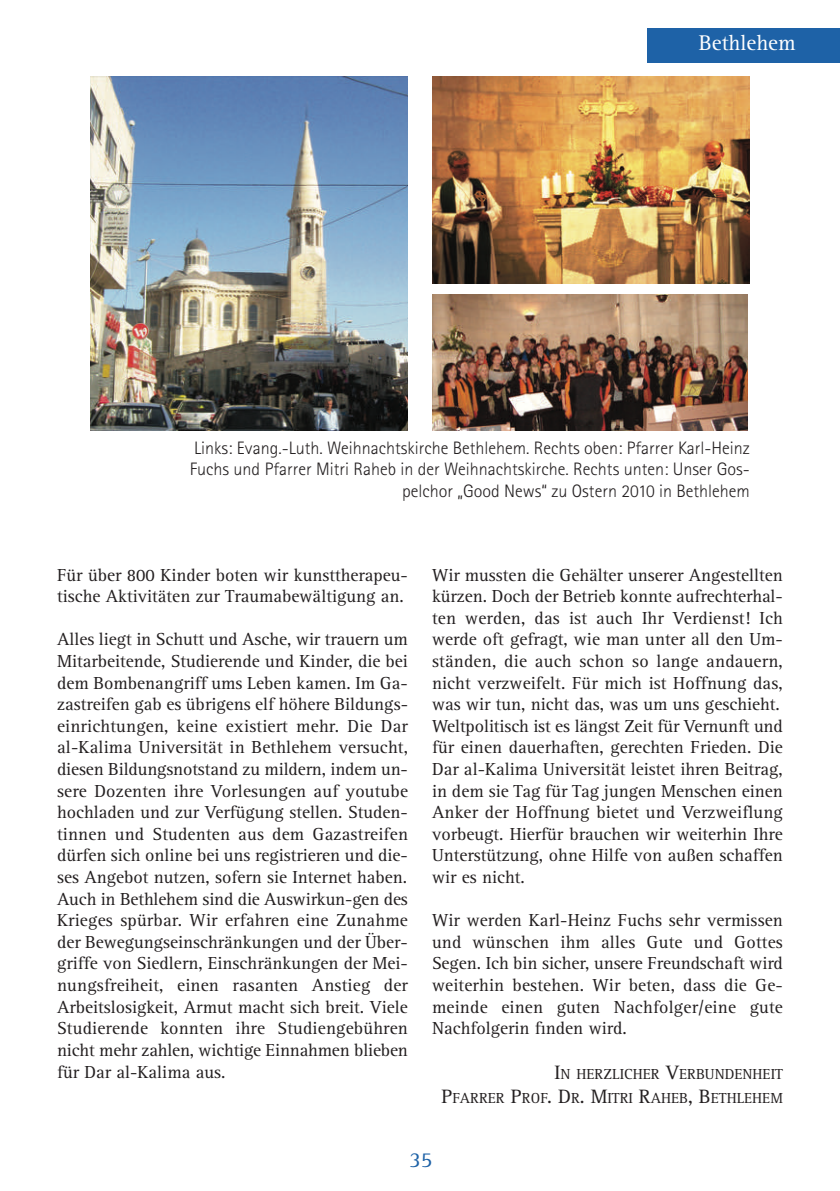
<style>
.page{position:relative;width:840px;height:1191px;background:#fff}
.page>*{position:absolute;margin:0;border:0;box-sizing:border-box;transform-origin:0 0}
.t1{font:22px "Rotis Serif Std";color:#fff}
.t2{font:22px "Rotis Serif Std";color:#1e62a7}
.t3{font:18px/21.6px "Rotis Serif Std";color:#231f20}
.t4{font:300 18px/21.6px "Rotis Sans Serif Std";color:#231f20;text-align:right}
.t5{font:15px/24px "Rotis Serif Std";color:#231f20;text-align:right}
.s1{font-size:20px}
</style>
<div class="page">
<div style="left:646px;top:28px;width:193px;height:34px;background:#1e62a7"></div>
<img style="left:90px;top:76px;width:318px;height:355px">
<img style="left:432px;top:76px;width:317px;height:208px">
<img style="left:432px;top:294px;width:314px;height:137px">
<p class="t1" style="left:698px;top:30px;width:98px">Bethlehem</p>
<p class="t4" style="left:190px;top:437px;width:561px">Links: Evang.-Luth. Weihnachtskirche Bethlehem. Rechts oben: Pfarrer Karl-Heinz<br>Fuchs und Pfarrer Mitri Raheb in der Weihnachtskirche. Rechts unten: Unser Gos&shy;pelchor „Good News“ zu Ostern 2010 in Bethlehem</p>
<p class="t3" style="left:57px;top:564px;width:352px">Für über 800 Kinder boten wir kunsttherapeu&shy;tische Aktivitäten zur Traumabewältigung an.</p>
<p class="t3" style="left:57px;top:629px;width:352px;text-align:justify">Alles liegt in Schutt und Asche, wir trauern um Mitarbeitende, Studierende und Kinder, die bei dem Bombenangriff ums Leben kamen. Im Ga&shy;zastreifen gab es übrigens elf höhere Bildungs&shy;einrichtungen, keine existiert mehr. Die Dar al-Kalima Universität in Bethlehem versucht, diesen Bildungsnotstand zu mildern, indem un&shy;sere Dozenten ihre Vorlesungen auf youtube hochladen und zur Verfügung stellen. Studen&shy;tinnen und Studenten aus dem Gazastreifen dürfen sich online bei uns registrieren und die&shy;ses Angebot nutzen, sofern sie Internet haben.<br>Auch in Bethlehem sind die Auswirkun-gen des Krieges spürbar. Wir erfahren eine Zunahme der Bewegungseinschränkungen und der Über&shy;griffe von Siedlern, Einschränkungen der Mei&shy;nungsfreiheit, einen rasanten Anstieg der Arbeitslosigkeit, Armut macht sich breit. Viele Studierende konnten ihre Studiengebühren nicht mehr zahlen, wichtige Einnahmen blieben für Dar al-Kalima aus.</p>
<p class="t3" style="left:432px;top:564px;width:352px">Wir mussten die Gehälter unserer Angestellten kürzen. Doch der Betrieb konnte aufrechterhal&shy;ten werden, das ist auch Ihr Verdienst! Ich werde oft gefragt, wie man unter all den Um&shy;ständen, die auch schon so lange andauern, nicht verzweifelt. Für mich ist Hoffnung das, was wir tun, nicht das, was um uns geschieht.<br>Weltpolitisch ist es längst Zeit für Vernunft und für einen dauerhaften, gerechten Frieden. Die Dar al-Kalima Universität leistet ihren Beitrag, in dem sie Tag für Tag jungen Menschen einen Anker der Hoffnung bietet und Verzweiflung vorbeugt. Hierfür brauchen wir weiterhin Ihre Unterstützung, ohne Hilfe von außen schaffen wir es nicht.</p>
<p class="t3" style="left:432px;top:910px;width:352px;text-align:justify">Wir werden Karl-Heinz Fuchs sehr vermissen und wünschen ihm alles Gute und Gottes Segen. Ich bin sicher, unsere Freundschaft wird weiterhin bestehen. Wir beten, dass die Ge&shy;meinde einen guten Nachfolger/eine gute Nachfolgerin finden wird.</p>
<p class="t5" style="left:441px;top:1062px;width:343px"><span class="s1">I</span>N HERZLICHER <span class="s1">V</span>ERBUNDENHEIT<br><span class="s1">P</span>FARRER <span class="s1">P</span>ROF<span class="s1">. D</span>R<span class="s1">. M</span>ITRI <span class="s1">R</span>AHEB<span class="s1">, B</span>ETHLEHEM</p>
<p class="t2" style="left:409px;top:1146px;width:24px">35</p>
</div>
